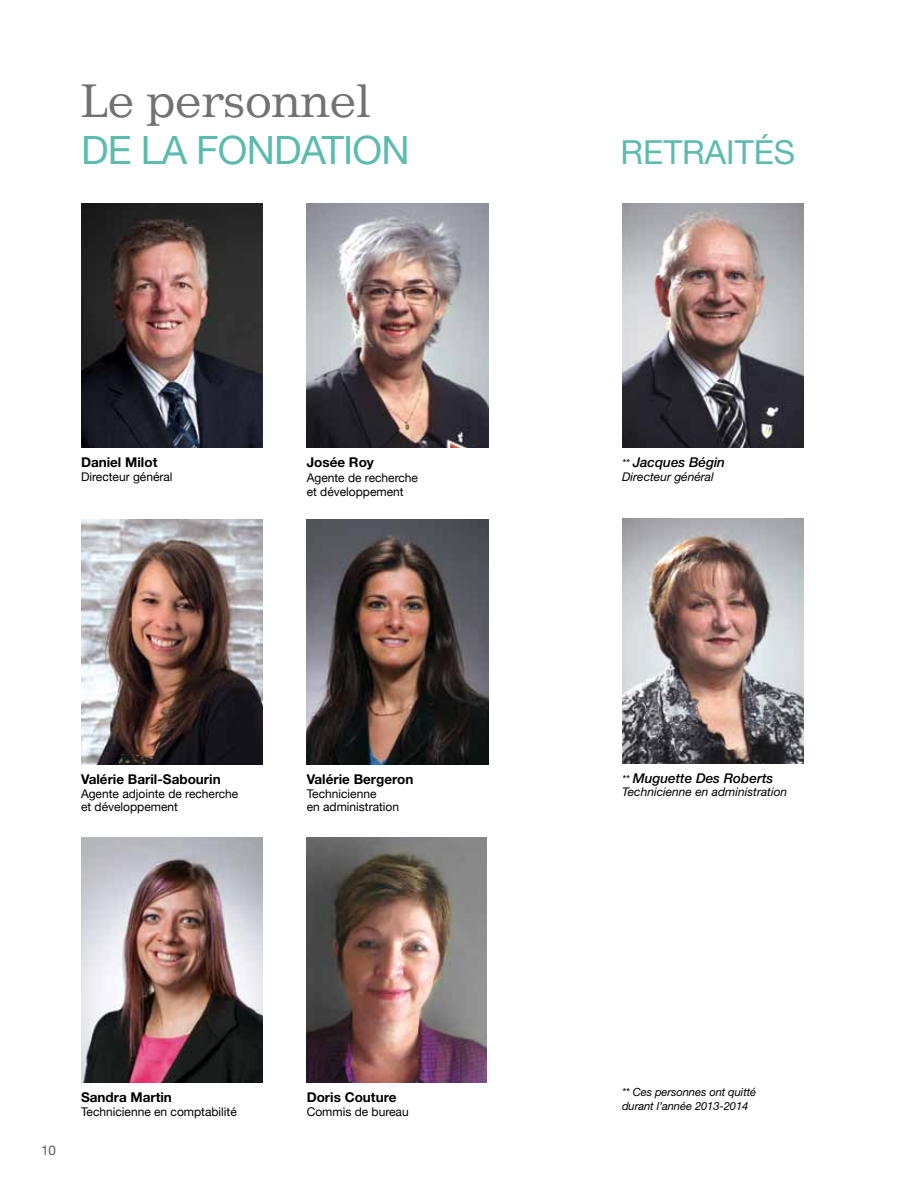
<style>
.page{position:relative;width:918px;height:1188px;background:#fff}
.page>*{position:absolute;margin:0;border:0;box-sizing:border-box;transform-origin:0 0}
.t1{font:45px "Impressum";letter-spacing:-.02em;color:#727273}
.t2{font:39px "Helvetica Neue";letter-spacing:-.02em;color:#5bbbae}
.t3{font:33px "Helvetica Neue";color:#5bbbae}
.t4{font:700 13.5px "Helvetica Neue";color:#000}
.t5{font:italic 500 13.5px "Helvetica Neue";color:#000}
.t6{font:13.5px "Helvetica Neue";color:#5e5e5f}
.t7{font:12px/13.5px "Helvetica Neue";color:#000}
.t8{font:italic 12px "Helvetica Neue";color:#000}
.t9{font:italic 11.25px/13.5px "Helvetica Neue";letter-spacing:-.01em;color:#000}
.s1{font-weight:400;font-size:11.25px}
</style>
<div class="page">
<img style="left:81px;top:203px;width:181px;height:245px">
<img style="left:307px;top:203px;width:181px;height:245px">
<img style="left:622px;top:203px;width:182px;height:245px">
<img style="left:81px;top:520px;width:181px;height:245px">
<img style="left:307px;top:520px;width:181px;height:245px">
<img style="left:622px;top:518px;width:182px;height:245px">
<img style="left:81px;top:838px;width:181px;height:245px">
<img style="left:307px;top:838px;width:180px;height:245px">
<h1 class="t1" style="left:81px;top:73px;width:292px">Le personnel</h1>
<h2 class="t2" style="left:81px;top:122px;width:330px">DE LA FONDATION</h2>
<h3 class="t3" style="left:621px;top:128px;width:176px">RETRAITÉS</h3>
<p class="t4" style="left:81px;top:454px;width:78px">Daniel Milot</p>
<p class="t7" style="left:81px;top:471px;width:93px">Directeur général</p>
<p class="t4" style="left:307px;top:454px;width:69px">Josée Roy</p>
<p class="t7" style="left:307px;top:471px;width:113px;line-height:14.4px">Agente de recherche et développement</p>
<p class="t4" style="left:81px;top:771px;width:141px">Valérie Baril-Sabourin</p>
<p class="t7" style="left:81px;top:787px;width:159px">Agente adjointe de recherche et développement</p>
<p class="t4" style="left:307px;top:771px;width:108px">Valérie Bergeron</p>
<p class="t7" style="left:307px;top:787px;width:94px">Technicienne<br>en administration</p>
<p class="t6" style="left:41px;top:1140px;width:17px">10</p>
<p class="t4" style="left:81px;top:1089px;width:93px">Sandra Martin</p>
<p class="t7" style="left:81px;top:1105px;width:157px">Technicienne en comptabilité</p>
<p class="t4" style="left:307px;top:1089px;width:91px">Doris Couture</p>
<p class="t7" style="left:307px;top:1105px;width:104px">Commis de bureau</p>
<p class="t5" style="left:622px;top:455px;width:104px"><span class="s1">**</span> Jacques Bégin</p>
<p class="t8" style="left:622px;top:469px;width:93px">Directeur général</p>
<p class="t5" style="left:622px;top:770px;width:153px"><span class="s1">**</span> Muguette Des Roberts</p>
<p class="t8" style="left:622px;top:785px;width:167px">Technicienne en administration</p>
<p class="t9" style="left:622px;top:1085px;width:136px">** Ces personnes ont quitté durant l’année 2013-2014</p>
</div>
